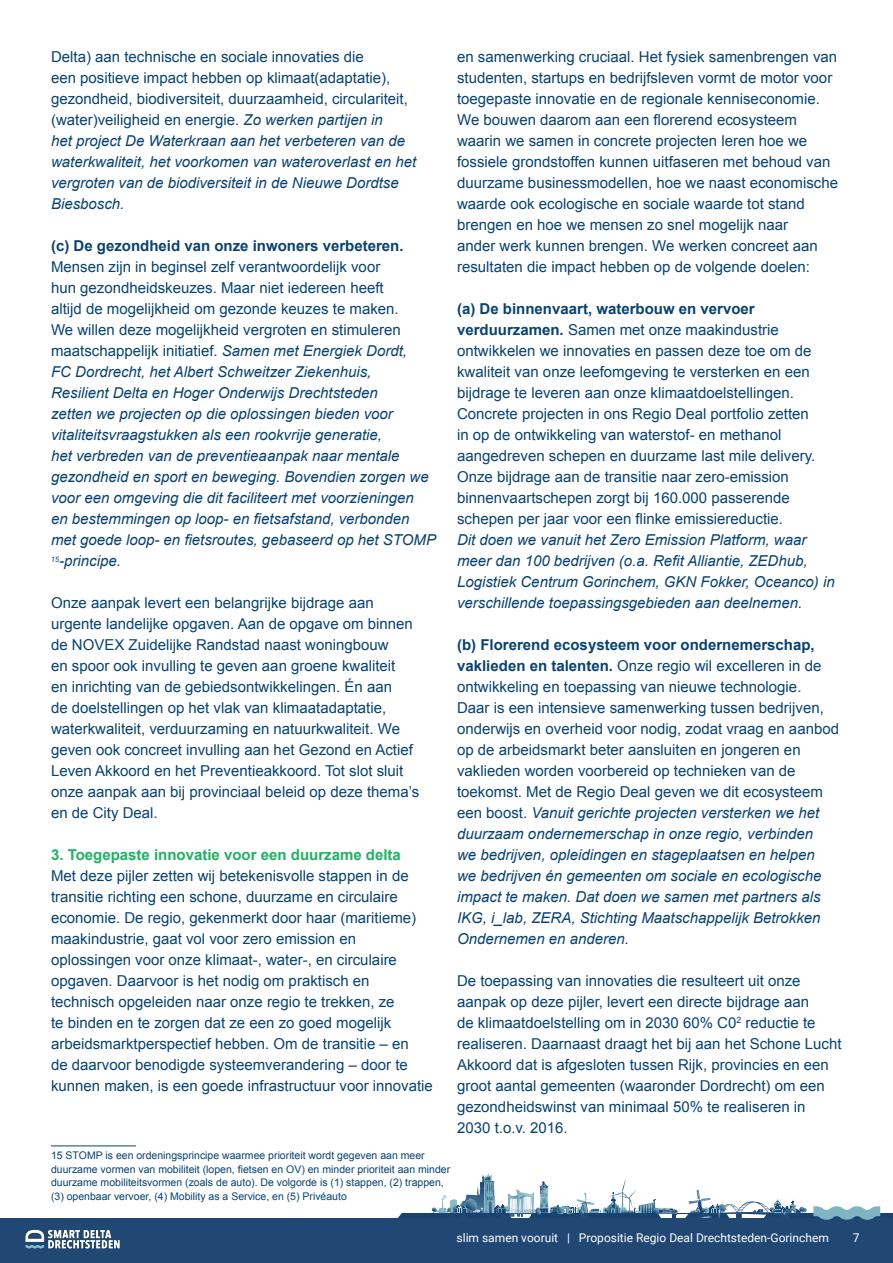
<style>
.page{position:relative;width:893px;height:1263px;background:#fff}
.page>*{position:absolute;margin:0;border:0;box-sizing:border-box;transform-origin:0 0}
.t1{font:15px/21px "Arial";color:#084271}
.t2{font:italic 15px/21px "Arial";color:#084271}
.t3{font:700 15px "Arial";color:#084271}
.t4{font:700 15px "Arial";color:#1eb261}
.t5{font:12px "Roboto";color:#fff}
.t6{font:10.5px/13.5px "Arial";color:#084271}
.s1{font-style:italic}
.s2{font-style:normal}
.s3{font-weight:700}
</style>
<div class="page">
<div style="left:0;top:1218px;width:893px;height:45px;background:#204873"></div>
<svg style="left:398px;top:1174px;width:495px;height:46px"></svg>
<img style="left:25px;top:1229px;width:95px;height:20px">
<hr style="left:51px;top:1145px;width:85px;height:1px;background:#084271">
<p class="t1" style="left:51px;top:46px;width:367px">Delta) aan technische en sociale innovaties die<br>een positieve impact hebben op klimaat(adaptatie), gezondheid, biodiversiteit, duurzaamheid, circulariteit, (water)veiligheid en energie. <span class="s1">Zo werken partijen in<br>het project De Waterkraan aan het verbeteren van de waterkwaliteit, het voorkomen van wateroverlast en het vergroten van de biodiversiteit in de Nieuwe Dordtse Biesbosch.</span></p>
<p class="t3" style="left:51px;top:236px;width:354px">(c) De gezondheid van onze inwoners verbeteren.</p>
<p class="t2" style="left:51px;top:256px;width:386px"><span class="s2">Mensen zijn in beginsel zelf verantwoordelijk voor<br>hun gezondheidskeuzes. Maar niet iedereen heeft<br>altijd de mogelijkheid om gezonde keuzes te maken.<br>We willen deze mogelijkheid vergroten en stimuleren maatschappelijk initiatief.</span> Samen met Energiek Dordt,<br>FC Dordrecht, het Albert Schweitzer Ziekenhuis,<br>Resilient Delta en Hoger Onderwijs Drechtsteden<br>zetten we projecten op die oplossingen bieden voor vitaliteitsvraagstukken als een rookvrije generatie,<br>het verbreden van de preventieaanpak naar mentale gezondheid en sport en beweging. Bovendien zorgen we voor een omgeving die dit faciliteert met voorzieningen<br>en bestemmingen op loop- en fietsafstand, verbonden met goede loop- en fietsroutes, gebaseerd op het STOMP <sup>15</sup>-principe.</p>
<p class="t1" style="left:51px;top:592px;width:370px">Onze aanpak levert een belangrijke bijdrage aan urgente landelijke opgaven. Aan de opgave om binnen de NOVEX Zuidelijke Randstad naast woningbouw<br>en spoor ook invulling te geven aan groene kwaliteit<br>en inrichting van de gebiedsontwikkelingen. Én aan<br>de doelstellingen op het vlak van klimaatadaptatie, waterkwaliteit, verduurzaming en natuurkwaliteit. We geven ook concreet invulling aan het Gezond en Actief Leven Akkoord en het Preventieakkoord. Tot slot sluit onze aanpak aan bij provinciaal beleid op deze thema’s en de City Deal.</p>
<p class="t4" style="left:51px;top:845px;width:351px">3. Toegepaste innovatie voor een duurzame delta</p>
<p class="t1" style="left:51px;top:865px;width:383px">Met deze pijler zetten wij betekenisvolle stappen in de transitie richting een schone, duurzame en circulaire economie. De regio, gekenmerkt door haar (maritieme) maakindustrie, gaat vol voor zero emission en oplossingen voor onze klimaat-, water-, en circulaire opgaven. Daarvoor is het nodig om praktisch en technisch opgeleiden naar onze regio te trekken, ze<br>te binden en te zorgen dat ze een zo goed mogelijk arbeidsmarktperspectief hebben. Om de transitie – en<br>de daarvoor benodigde systeemverandering – door te kunnen maken, is een goede infrastructuur voor innovatie</p>
<p class="t1" style="left:457px;top:46px;width:382px">en samenwerking cruciaal. Het fysiek samenbrengen van studenten, startups en bedrijfsleven vormt de motor voor toegepaste innovatie en de regionale kenniseconomie.<br>We bouwen daarom aan een florerend ecosysteem waarin we samen in concrete projecten leren hoe we fossiele grondstoffen kunnen uitfaseren met behoud van duurzame businessmodellen, hoe we naast economische waarde ook ecologische en sociale waarde tot stand brengen en hoe we mensen zo snel mogelijk naar<br>ander werk kunnen brengen. We werken concreet aan resultaten die impact hebben op de volgende doelen:</p>
<p class="t1" style="left:457px;top:298px;width:360px"><span class="s3">(a) De binnenvaart, waterbouw en vervoer verduurzamen.</span> Samen met onze maakindustrie ontwikkelen we innovaties en passen deze toe om de kwaliteit van onze leefomgeving te versterken en een bijdrage te leveren aan onze klimaatdoelstellingen.<br>Concrete projecten in ons Regio Deal portfolio zetten in op de ontwikkeling van waterstof- en methanol aangedreven schepen en duurzame last mile delivery.<br>Onze bijdrage aan de transitie naar zero-emission binnenvaartschepen zorgt bij 160.000 passerende schepen per jaar voor een flinke emissiereductie.</p>
<p class="t2" style="left:457px;top:529px;width:379px">Dit doen we vanuit het Zero Emission Platform, waar meer dan 100 bedrijven (o.a. Refit Alliantie, ZEDhub, Logistiek Centrum Gorinchem, GKN Fokker, Oceanco) in verschillende toepassingsgebieden aan deelnemen.</p>
<p class="t1" style="left:457px;top:634px;width:383px"><span class="s3">(b) Florerend ecosysteem voor ondernemerschap, vaklieden en talenten.</span> Onze regio wil excelleren in de ontwikkeling en toepassing van nieuwe technologie.<br>Daar is een intensieve samenwerking tussen bedrijven, onderwijs en overheid voor nodig, zodat vraag en aanbod op de arbeidsmarkt beter aansluiten en jongeren en vaklieden worden voorbereid op technieken van de toekomst. Met de Regio Deal geven we dit ecosysteem een boost. <span class="s1">Vanuit gerichte projecten versterken we het duurzaam ondernemerschap in onze regio, verbinden<br>we bedrijven, opleidingen en stageplaatsen en helpen<br>we bedrijven én gemeenten om sociale en ecologische impact te maken. Dat doen we samen met partners als IKG, i_lab, ZERA, Stichting Maatschappelijk Betrokken Ondernemen en anderen.</span></p>
<p class="t1" style="left:457px;top:970px;width:386px">De toepassing van innovaties die resulteert uit onze aanpak op deze pijler, levert een directe bijdrage aan<br>de klimaatdoelstelling om in 2030 60% C0<sup>2</sup> reductie te realiseren. Daarnaast draagt het bij aan het Schone Lucht Akkoord dat is afgesloten tussen Rijk, provincies en een groot aantal gemeenten (waaronder Dordrecht) om een gezondheidswinst van minimaal 50% te realiseren in 2030 t.o.v. 2016.</p>
<p class="t6" style="left:51px;top:1149px;width:401px">15 STOMP is een ordeningsprincipe waarmee prioriteit wordt gegeven aan meer duurzame vormen van mobiliteit (lopen, fietsen en OV) en minder prioriteit aan minder duurzame mobiliteitsvormen (zoals de auto). De volgorde is (1) stappen, (2) trappen, (3) openbaar vervoer, (4) Mobility as a Service, en (5) Privéauto</p>
<p class="t5" style="left:457px;top:1230px;width:374px">slim samen vooruit | Propositie Regio Deal Drechtsteden-Gorinchem</p>
<p class="t5" style="left:853px;top:1230px;width:8px">7</p>
</div>
